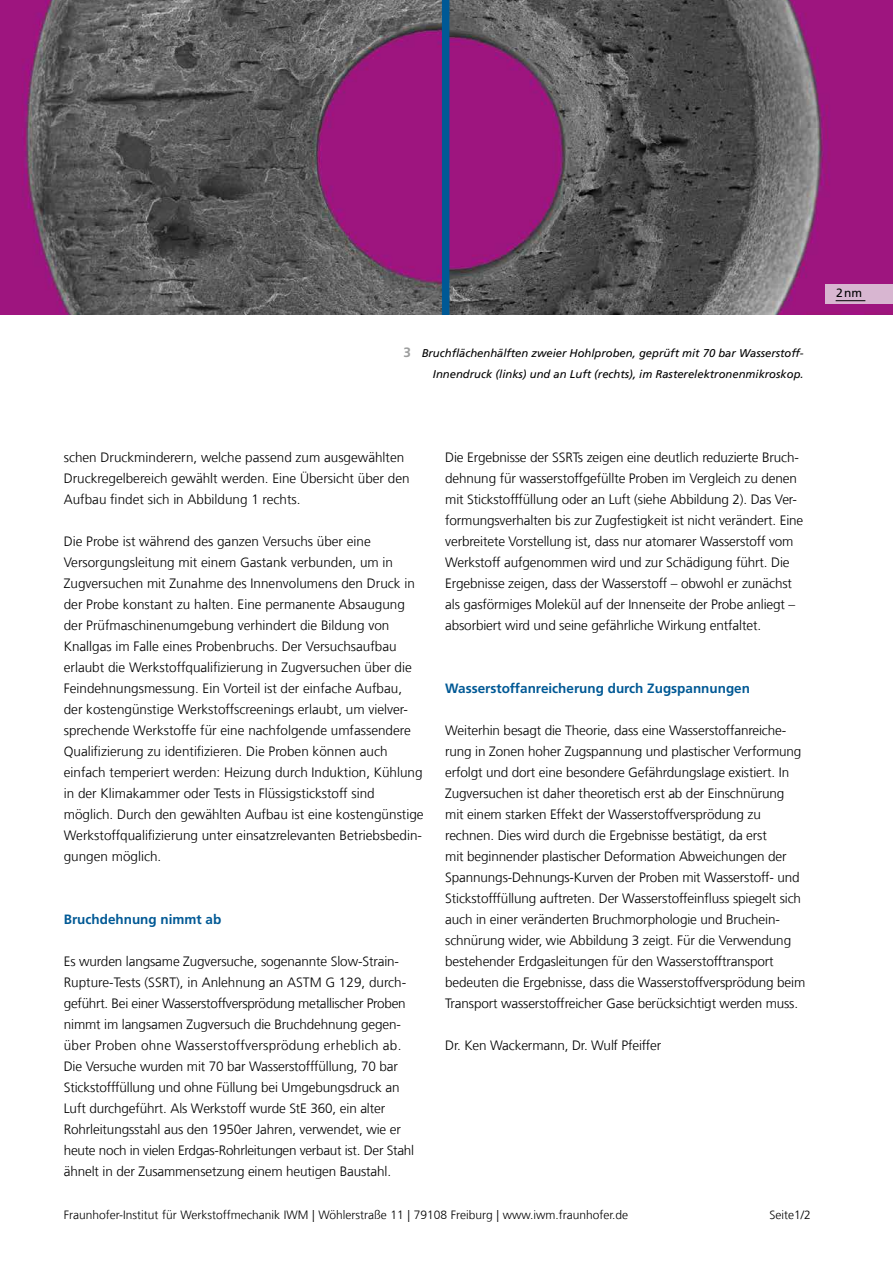
<style>
.page{position:relative;width:893px;height:1263px;background:#fff}
.page>*{position:absolute;margin:0;border:0;box-sizing:border-box;transform-origin:0 0}
.t1{font:300 13.5px/21px "Frutiger LT Com";letter-spacing:-.01em;color:#000}
.t2{font:700 13.5px "Frutiger LT Com";color:#005995}
.t3{font:300 12px "Frutiger LT Com";color:#000}
.t4{font:12px "Frutiger LT Com";color:#000}
.t5{font:italic 11.25px/21px "Frutiger LT Com";color:#000;text-align:right}
.s1{font-weight:700;font-style:normal;font-size:13.5px;color:#9c9d9d}
</style>
<div class="page">
<img style="left:0;top:0;width:893px;height:315px">
<div style="left:442px;top:0;width:7px;height:315px;background:#005995"></div>
<div style="left:825px;top:285px;width:68px;height:19px;background:#d8b6d1"></div>
<svg style="left:836px;top:300px;width:29px;height:1px"></svg>
<p class="t5" style="left:403px;top:343px;width:402px"><span class="s1">3</span> Bruchflächenhälften zweier Hohlproben, geprüft mit 70 bar Wasserstoff-<br>Innendruck (links) und an Luft (rechts), im Rasterelektronenmikroskop.</p>
<p class="t4" style="left:836px;top:286px;width:27px">2nm</p>
<p class="t1" style="left:64px;top:447px;width:347px">schen Druckminderern, welche passend zum ausgewählten<br>Druckregelbereich gewählt werden. Eine Übersicht über den<br>Aufbau findet sich in Abbildung 1 rechts.</p>
<p class="t1" style="left:64px;top:531px;width:361px">Die Probe ist während des ganzen Versuchs über eine Versorgungsleitung mit einem Gastank verbunden, um in Zugversuchen mit Zunahme des Innenvolumens den Druck in der Probe konstant zu halten. Eine permanente Absaugung der Prüfmaschinenumgebung verhindert die Bildung von Knallgas im Falle eines Probenbruchs. Der Versuchsaufbau erlaubt die Werkstoffqualifizierung in Zugversuchen über die Feindehnungsmessung. Ein Vorteil ist der einfache Aufbau, der kostengünstige Werkstoffscreenings erlaubt, um vielver&shy;sprechende Werkstoffe für eine nachfolgende umfassendere Qualifizierung zu identifizieren. Die Proben können auch einfach temperiert werden: Heizung durch Induktion, Kühlung in der Klimakammer oder Tests in Flüssigstickstoff sind möglich. Durch den gewählten Aufbau ist eine kostengünstige Werkstoffqualifizierung unter einsatzrelevanten Betriebsbedin&shy;gungen möglich.</p>
<p class="t2" style="left:64px;top:912px;width:159px">Bruchdehnung nimmt ab</p>
<p class="t1" style="left:64px;top:951px;width:352px">Es wurden langsame Zugversuche, sogenannte Slow-Strain-Rupture-Tests (SSRT), in Anlehnung an ASTM G 129, durch&shy;geführt. Bei einer Wasserstoffversprödung metallischer Proben nimmt im langsamen Zugversuch die Bruchdehnung gegen&shy;über Proben ohne Wasserstoffversprödung erheblich ab.<br>Die Versuche wurden mit 70 bar Wasserstofffüllung, 70 bar Stickstofffüllung und ohne Füllung bei Umgebungsdruck an Luft durchgeführt. Als Werkstoff wurde StE 360, ein alter Rohrleitungsstahl aus den 1950er Jahren, verwendet, wie er heute noch in vielen Erdgas-Rohrleitungen verbaut ist. Der Stahl ähnelt in der Zusammensetzung einem heutigen Baustahl.</p>
<p class="t1" style="left:445px;top:447px;width:360px">Die Ergebnisse der SSRTs zeigen eine deutlich reduzierte Bruch&shy;dehnung für wasserstoffgefüllte Proben im Vergleich zu denen mit Stickstofffüllung oder an Luft (siehe Abbildung 2). Das Ver&shy;formungsverhalten bis zur Zugfestigkeit ist nicht verändert. Eine verbreitete Vorstellung ist, dass nur atomarer Wasserstoff vom Werkstoff aufgenommen wird und zur Schädigung führt. Die Ergebnisse zeigen, dass der Wasserstoff – obwohl er zunächst als gasförmiges Molekül auf der Innenseite der Probe anliegt – absorbiert wird und seine gefährliche Wirkung entfaltet.</p>
<p class="t2" style="left:445px;top:681px;width:306px">Wasserstoffanreicherung durch Zugspannungen</p>
<p class="t1" style="left:445px;top:720px;width:361px">Weiterhin besagt die Theorie, dass eine Wasserstoffanreiche&shy;rung in Zonen hoher Zugspannung und plastischer Verformung erfolgt und dort eine besondere Gefährdungslage existiert. In Zugversuchen ist daher theoretisch erst ab der Einschnürung mit einem starken Effekt der Wasserstoffversprödung zu rechnen. Dies wird durch die Ergebnisse bestätigt, da erst<br>mit beginnender plastischer Deformation Abweichungen der Spannungs-Dehnungs-Kurven der Proben mit Wasserstoff- und Stickstofffüllung auftreten. Der Wasserstoffeinfluss spiegelt sich auch in einer veränderten Bruchmorphologie und Bruchein&shy;schnürung wider, wie Abbildung 3 zeigt. Für die Verwendung bestehender Erdgasleitungen für den Wasserstofftransport bedeuten die Ergebnisse, dass die Wasserstoffversprödung beim Transport wasserstoffreicher Gase berücksichtigt werden muss.</p>
<p class="t1" style="left:445px;top:1035px;width:218px">Dr. Ken Wackermann, Dr. Wulf Pfeiffer</p>
<p class="t3" style="left:64px;top:1208px;width:566px">Fraunhofer-Institut für Werkstoffmechanik IWM | Wöhlerstraße 11 | 79108 Freiburg | www.iwm.fraunhofer.de</p>
<p class="t3" style="left:769px;top:1208px;width:43px">Seite1/2</p>
</div>
